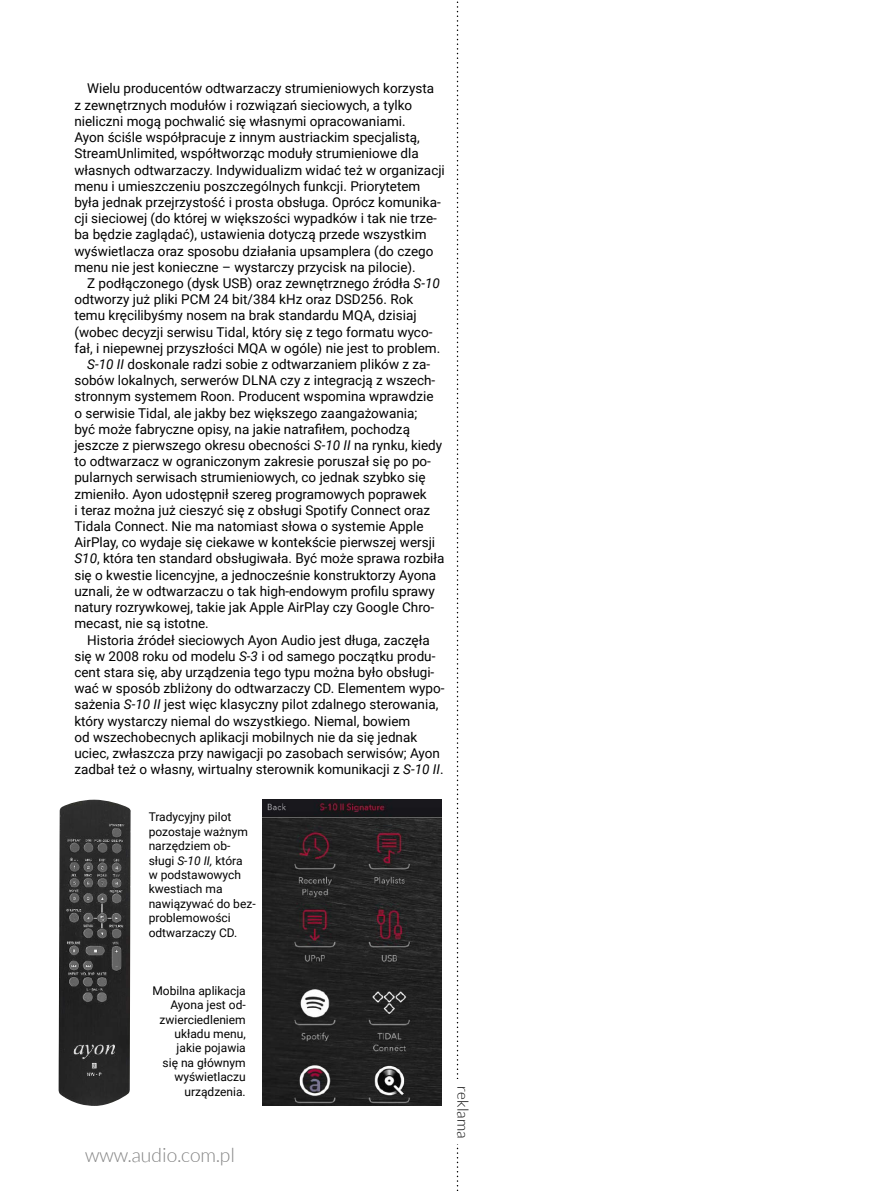
<style>
.page{position:relative;width:893px;height:1191px;background:#fff}
.page>*{position:absolute;margin:0;border:0;box-sizing:border-box;transform-origin:0 0}
.t1{font:300 19.5px "Lato";color:#858585}
.t2{font:300 15.3px "Lato";color:#000}
.t3{font:13.5px/16.2px "Roboto";color:#000}
.t4{font:12px/14.4px "Roboto";color:#000}
.s1{font-style:italic}
</style>
<div class="page">
<svg style="left:457px;top:1px;width:1px;height:1190px"></svg>
<div style="left:446px;top:1079px;width:25px;height:65px;background:#fff"></div>
<img style="left:59px;top:799px;width:72px;height:307px">
<img style="left:263px;top:799px;width:179px;height:307px">
<p class="t3" style="left:74px;top:80px;width:372px;text-indent:13px">Wielu producentów odtwarzaczy strumieniowych korzysta<br>z zewnętrznych modułów i rozwiązań sieciowych, a tylko nieliczni mogą pochwalić się własnymi opracowaniami.<br>Ayon ściśle współpracuje z innym austriackim specjalistą, StreamUnlimited, współtworząc moduły strumieniowe dla własnych odtwarzaczy. Indywidualizm widać też w organizacji menu i umieszczeniu poszczególnych funkcji. Priorytetem była jednak przejrzystość i prosta obsługa. Oprócz komunika&shy;cji sieciowej (do której w większości wypadków i tak nie trze&shy;ba będzie zaglądać), ustawienia dotyczą przede wszystkim wyświetlacza oraz sposobu działania upsamplera (do czego menu nie jest konieczne – wystarczy przycisk na pilocie).</p>
<p class="t3" style="left:87px;top:274px;width:354px">Z podłączonego (dysk USB) oraz zewnętrznego źródła <span class="s1">S-10</span></p>
<p class="t3" style="left:74px;top:291px;width:340px">odtworzy już pliki PCM 24 bit/384 kHz oraz DSD256. Rok</p>
<p class="t3" style="left:74px;top:307px;width:344px">temu kręcilibyśmy nosem na brak standardu MQA, dzisiaj</p>
<p class="t3" style="left:74px;top:323px;width:360px">(wobec decyzji serwisu Tidal, który się z tego formatu wyco-</p>
<p class="t3" style="left:74px;top:339px;width:367px">fał, i niepewnej przyszłości MQA w ogóle) nie jest to problem.</p>
<p class="t3" style="left:87px;top:355px;width:345px"><span class="s1">S-10 II</span> doskonale radzi sobie z odtwarzaniem plików z za-</p>
<p class="t3" style="left:74px;top:372px;width:362px">sobów lokalnych, serwerów DLNA czy z integracją z wszech-</p>
<p class="t3" style="left:74px;top:388px;width:361px">stronnym systemem Roon. Producent wspomina wprawdzie</p>
<p class="t3" style="left:74px;top:404px;width:344px">o serwisie Tidal, ale jakby bez większego zaangażowania;</p>
<p class="t3" style="left:74px;top:420px;width:337px">być może fabryczne opisy, na jakie natrafiłem, pochodzą</p>
<p class="t3" style="left:74px;top:436px;width:369px">jeszcze z pierwszego okresu obecności <span class="s1">S-10 II</span> na rynku, kiedy</p>
<p class="t3" style="left:74px;top:453px;width:358px">to odtwarzacz w ograniczonym zakresie poruszał się po po-</p>
<p class="t3" style="left:74px;top:469px;width:353px">pularnych serwisach strumieniowych, co jednak szybko się</p>
<p class="t3" style="left:74px;top:485px;width:354px">zmieniło. Ayon udostępnił szereg programowych poprawek</p>
<p class="t3" style="left:74px;top:501px;width:357px">i teraz można już cieszyć się z obsługi Spotify Connect oraz</p>
<p class="t3" style="left:74px;top:517px;width:351px">Tidala Connect. Nie ma natomiast słowa o systemie Apple</p>
<p class="t3" style="left:74px;top:534px;width:362px">AirPlay, co wydaje się ciekawe w kontekście pierwszej wersji</p>
<p class="t3" style="left:74px;top:550px;width:372px"><span class="s1">S10</span>, która ten standard obsługiwała. Być może sprawa rozbiła</p>
<p class="t3" style="left:74px;top:566px;width:363px">się o kwestie licencyjne, a jednocześnie konstruktorzy Ayona</p>
<p class="t3" style="left:74px;top:582px;width:362px">uznali, że w odtwarzaczu o tak high-endowym profilu sprawy</p>
<p class="t3" style="left:74px;top:598px;width:361px">natury rozrywkowej, takie jak Apple AirPlay czy Google Chro-</p>
<p class="t3" style="left:74px;top:615px;width:136px">mecast, nie są istotne.</p>
<p class="t3" style="left:87px;top:631px;width:344px">Historia źródeł sieciowych Ayon Audio jest długa, zaczęła</p>
<p class="t3" style="left:74px;top:647px;width:363px">się w 2008 roku od modelu <span class="s1">S-3</span> i od samego początku produ-</p>
<p class="t3" style="left:74px;top:663px;width:361px">cent stara się, aby urządzenia tego typu można było obsługi-</p>
<p class="t3" style="left:74px;top:679px;width:372px">wać w sposób zbliżony do odtwarzaczy CD. Elementem wypo-</p>
<p class="t3" style="left:74px;top:696px;width:365px">sażenia <span class="s1">S-10 II</span> jest więc klasyczny pilot zdalnego sterowania,</p>
<p class="t3" style="left:74px;top:712px;width:337px">który wystarczy niemal do wszystkiego. Niemal, bowiem</p>
<p class="t3" style="left:74px;top:728px;width:344px">od wszechobecnych aplikacji mobilnych nie da się jednak</p>
<p class="t3" style="left:74px;top:744px;width:367px">uciec, zwłaszcza przy nawigacji po zasobach serwisów; Ayon</p>
<p class="t3" style="left:74px;top:760px;width:371px">zadbał też o własny, wirtualny sterownik komunikacji z <span class="s1">S-10 II</span>.</p>
<p class="t4" style="left:149px;top:809px;width:108px">Tradycyjny pilot pozostaje ważnym narzędziem ob&shy;sługi <span class="s1">S-10 II,</span> która<br>w podstawowych kwestiach ma nawiązywać do bez&shy;problemowości odtwarzaczy CD.</p>
<p class="t4" style="left:152px;top:982px;width:95px;text-align:right">Mobilna aplikacja<br>Ayona jest od&shy;zwierciedleniem układu menu, jakie pojawia<br>się na głównym wyświetlaczu urządzenia.</p>
<h1 class="t1" style="left:85px;top:1144px;width:151px">www.audio.com.pl</h1>
<p class="t2" style="left:471px;top:1086px;width:54px;rotate:90deg">reklama</p>
</div>
